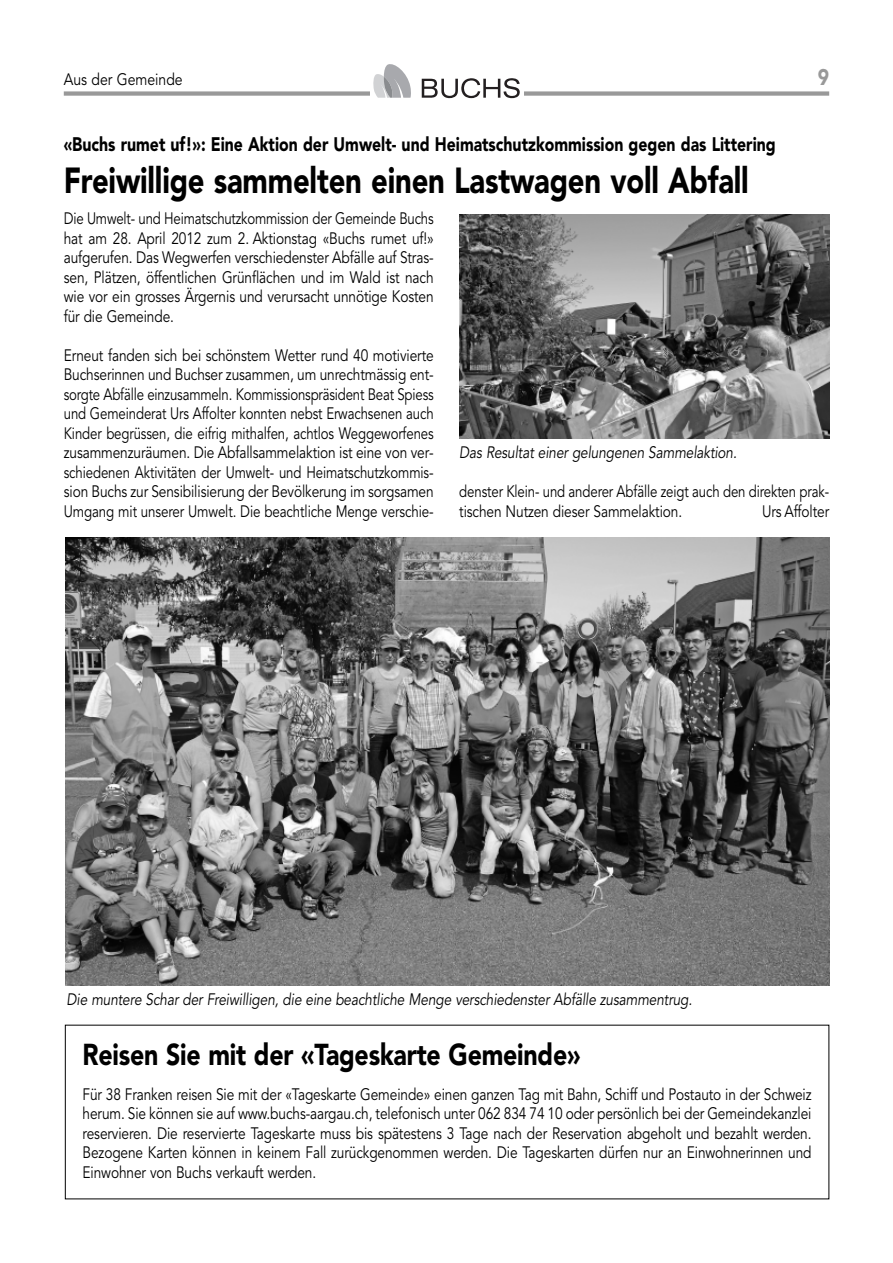
<style>
.page{position:relative;width:893px;height:1263px;background:#fff}
.page>*{position:absolute;margin:0;border:0;box-sizing:border-box;transform-origin:0 0}
.t1{font:900 36px "Avenir LT Std";letter-spacing:-.005em;color:#000;scale:.81 1}
.t2{font:900 30px "Avenir LT Std";letter-spacing:-.01em;color:#000;scale:.83 1}
.t3{font:900 22.5px "Avenir LT Std";color:#999;scale:.85 1}
.t4{font:900 19.5px "Avenir LT Std";color:#000;scale:.81 1}
.t5{font:16.5px/19.5px "Avenir LT Std";letter-spacing:-.01em;color:#000;text-align:justify;scale:.83 1}
.t6{font:16.5px/19.5px "Avenir LT Std";letter-spacing:-.01em;color:#000;text-align:justify;scale:.8 1}
.t7{font:italic 16.5px "Avenir LT Std";letter-spacing:-.01em;color:#000;scale:.83 1}
.t8{font:16.5px "Avenir LT Std";letter-spacing:-.01em;color:#000;scale:.85 1}
</style>
<div class="page">
<div style="left:64px;top:91px;width:765px;height:5px;background:#999"></div>
<div style="left:370px;top:51px;width:153px;height:74px;background:#fff"></div>
<svg style="left:373px;top:64px;width:38px;height:34px"></svg>
<svg style="left:422px;top:78px;width:98px;height:20px"></svg>
<img style="left:460px;top:215px;width:369px;height:224px">
<img style="left:65px;top:538px;width:764px;height:447px">
<p class="t8" style="left:64px;top:73px;width:141px">Aus der Gemeinde</p>
<p class="t3" style="left:818px;top:68px;width:15px">9</p>
<p class="t4" style="left:64px;top:136px;width:880px">«Buchs rumet uf!»: Eine Aktion der Umwelt- und Heimatschutzkommission gegen das Littering</p>
<p class="t1" style="left:64px;top:166px;width:847px">Freiwillige sammelten einen Lastwagen voll Abfall</p>
<p class="t6" style="left:64px;top:210px;width:464px">Die Umwelt- und Heimatschutzkommission der Gemeinde Buchs hat am 28. April 2012 zum 2. Aktionstag «Buchs rumet uf!» aufgerufen. Das Wegwerfen verschiedenster Abfälle auf Stras&shy;sen, Plätzen, öffentlichen Grünflächen und im Wald ist nach wie vor ein grosses Ärgernis und verursacht unnötige Kosten für die Gemeinde.</p>
<p class="t5" style="left:64px;top:347px;width:447px">Erneut fanden sich bei schönstem Wetter rund 40 motivierte Buchserinnen und Buchser zusammen, um unrechtmässig ent&shy;sorgte Abfälle einzusammeln. Kommissionspräsident Beat Spiess und Gemeinderat Urs Affolter konnten nebst Erwachsenen auch Kinder begrüssen, die eifrig mithalfen, achtlos Weggeworfenes zusammenzuräumen. Die Abfallsammelaktion ist eine von ver&shy;schiedenen Aktivitäten der Umwelt- und Heimatschutzkommis&shy;sion Buchs zur Sensibilisierung der Bevölkerung im sorgsamen Umgang mit unserer Umwelt. Die beachtliche Menge verschie-</p>
<p class="t7" style="left:459px;top:446px;width:336px">Das Resultat einer gelungenen Sammelaktion.</p>
<p class="t6" style="left:459px;top:483px;width:464px">denster Klein- und anderer Abfälle zeigt auch den direkten prak&shy;tischen Nutzen dieser Sammelaktion.</p>
<p class="t5" style="left:762px;top:503px;width:82px">Urs Affolter</p>
<p class="t7" style="left:67px;top:992px;width:755px">Die muntere Schar der Freiwilligen, die eine beachtliche Menge verschiedenster Abfälle zusammentrug.</p>
<p class="t2" style="left:83px;top:1042px;width:601px">Reisen Sie mit der «Tageskarte Gemeinde»</p>
<p class="t5" style="left:83px;top:1085px;width:880px">Für 38 Franken reisen Sie mit der «Tageskarte Gemeinde» einen ganzen Tag mit Bahn, Schiff und Postauto in der Schweiz herum. Sie können sie auf www.buchs-aargau.ch, telefonisch unter 062 834 74 10 oder persönlich bei der Gemeindekanzlei reservieren. Die reservierte Tageskarte muss bis spätestens 3 Tage nach der Reservation abgeholt und bezahlt werden.<br>Bezogene Karten können in keinem Fall zurückgenommen werden. Die Tageskarten dürfen nur an Einwohnerinnen und Einwohner von Buchs verkauft werden.</p>
</div>
